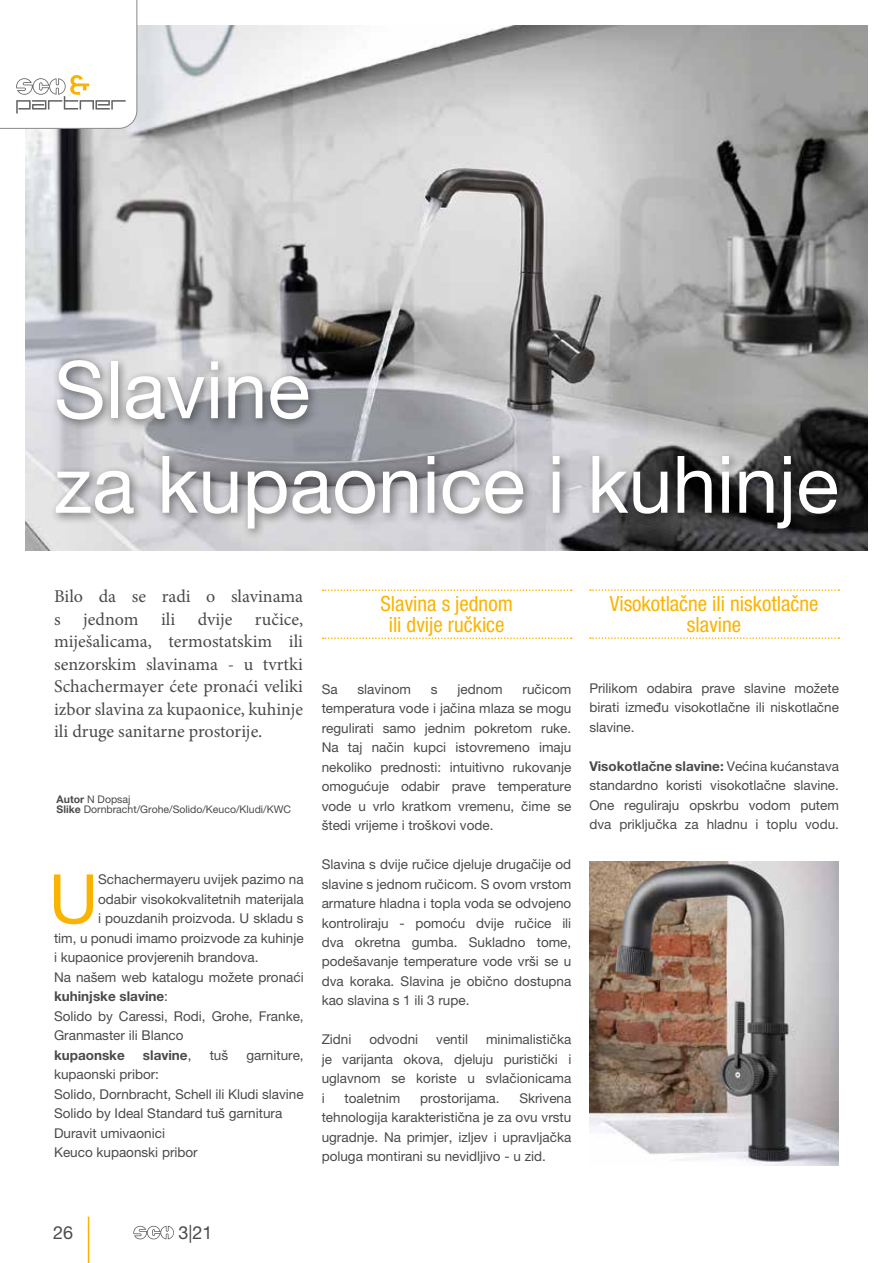
<style>
.page{position:relative;width:893px;height:1263px;background:#fff}
.page>*{position:absolute;margin:0;border:0;box-sizing:border-box;transform-origin:0 0}
.t1{font:79.5px/94.5px "Helvetica Neue LT Pro";color:#fff}
.t2{font:68.1px "Helvetica Neue LT Pro";color:#fab400}
.t3{font:condensed 21px/21px "Helvetica Neue LT Pro";color:#fab400;text-align:center}
.t4{font:18px/22.5px "Minion Pro";color:#4a4a49;text-align:justify}
.t5{font:18px "Helvetica Neue LT Pro";color:#4a4a49}
.t6{font:13.5px/19.5px "Helvetica Neue LT Pro";color:#4a4a49;text-align:justify}
.t7{font:700 13.5px "Helvetica Neue LT Pro";color:#4a4a49}
.t8{font:10.5px/10.5px "Helvetica Neue LT Pro";color:#4a4a49}
.s1{font-weight:700}
.s2{font-weight:400}
</style>
<div class="page">
<img style="left:26px;top:26px;width:841px;height:525px">
<img style="left:589px;top:861px;width:250px;height:304px">
<div style="left:50px;top:354px;width:799px;height:186px;background:#000;opacity:.5"></div>
<svg style="left:322px;top:589px;width:250px;height:2px"></svg>
<svg style="left:322px;top:637px;width:250px;height:2px"></svg>
<svg style="left:590px;top:589px;width:249px;height:2px"></svg>
<svg style="left:590px;top:637px;width:249px;height:2px"></svg>
<hr style="left:88px;top:1216px;width:1px;height:47px;background:#fab400">
<svg style="left:133px;top:1226px;width:41px;height:13px"></svg>
<svg style="left:0;top:0;width:138px;height:129px"></svg>
<h1 class="t1" style="left:54px;top:342px;width:786px">Slavine<br>za kupaonice i kuhinje</h1>
<h3 class="t4" style="left:54px;top:585px;width:251px">Bilo da se radi o slavinama s jednom ili dvije ručice, miješalicama, termostatskim ili senzorskim slavinama - u tvrtki Schachermayer ćete pronaći veliki izbor slavina za kupaonice, kuhinje ili druge sanitarne prostorije.</h3>
<p class="t8" style="left:57px;top:793px;width:236px"><span class="s1">Autor</span> N Dopsaj<br><span class="s1">Slike</span> Dornbracht/Grohe/Solido/Keuco/Kludi/KWC</p>
<h2 class="t2" style="left:49px;top:858px;width:51px">U</h2>
<p class="t6" style="left:98px;top:869px;width:207px">Schachermayeru uvijek pazimo na</p>
<p class="t6" style="left:98px;top:889px;width:207px">odabir visokokvalitetnih materijala</p>
<p class="t6" style="left:98px;top:908px;width:207px">i pouzdanih proizvoda. U skladu s</p>
<p class="t6" style="left:54px;top:928px;width:251px">tim, u ponudi imamo proizvode za kuhinje</p>
<p class="t6" style="left:54px;top:947px;width:206px">i kupaonice provjerenih brandova.</p>
<p class="t6" style="left:54px;top:967px;width:251px">Na našem web katalogu možete pronaći</p>
<p class="t7" style="left:54px;top:988px;width:115px">kuhinjske slavine<span class="s2">:</span></p>
<p class="t6" style="left:54px;top:1006px;width:251px">Solido by Caressi, Rodi, Grohe, Franke,</p>
<p class="t6" style="left:54px;top:1025px;width:131px">Granmaster ili Blanco</p>
<p class="t7" style="left:54px;top:1046px;width:72px">kupaonske</p>
<p class="t7" style="left:143px;top:1046px;width:50px">slavine<span class="s2">,</span></p>
<p class="t6" style="left:210px;top:1045px;width:20px">tuš</p>
<p class="t6" style="left:246px;top:1045px;width:59px">garniture,</p>
<p class="t6" style="left:54px;top:1064px;width:251px;text-align:left">kupaonski pribor:<br>Solido, Dornbracht, Schell ili Kludi slavine<br>Solido by Ideal Standard tuš garnitura<br>Duravit umivaonici<br>Keuco kupaonski pribor</p>
<h3 class="t3" style="left:380px;top:593px;width:134px">Slavina s jednom ili dvije ručkice</h3>
<h3 class="t3" style="left:610px;top:593px;width:210px">Visokotlačne ili niskotlačne slavine</h3>
<p class="t6" style="left:322px;top:679px;width:251px;text-indent:201px">ručicom temperatura vode i jačina mlaza se mogu regulirati samo jednim pokretom ruke.<br>Na taj način kupci istovremeno imaju nekoliko prednosti: intuitivno rukovanje omogućuje odabir prave temperature vode u vrlo kratkom vremenu, čime se štedi vrijeme i troškovi vode.</p>
<p class="t6" style="left:322px;top:854px;width:251px">Slavina s dvije ručice djeluje drugačije od slavine s jednom ručicom. S ovom vrstom armature hladna i topla voda se odvojeno kontroliraju - pomoću dvije ručice ili dva okretna gumba. Sukladno tome, podešavanje temperature vode vrši se u dva koraka. Slavina je obično dostupna kao slavina s 1 ili 3 rupe.</p>
<p class="t6" style="left:322px;top:1030px;width:31px">Zidni</p>
<p class="t6" style="left:369px;top:1030px;width:50px">odvodni</p>
<p class="t6" style="left:436px;top:1030px;width:33px">ventil</p>
<p class="t6" style="left:322px;top:679px;width:17px">Sa</p>
<p class="t6" style="left:358px;top:679px;width:55px">slavinom</p>
<p class="t6" style="left:431px;top:679px;width:8px">s</p>
<p class="t6" style="left:458px;top:679px;width:47px">jednom</p>
<p class="t6" style="left:322px;top:1030px;width:251px;text-indent:164px">minimalistička je varijanta okova, djeluju puristički i uglavnom se koriste u svlačionicama i</p>
<p class="t6" style="left:322px;top:1088px;width:251px;text-indent:198px">Skrivena tehnologija karakteristična je za ovu vrstu ugradnje. Na primjer, izljev i upravljačka poluga montirani su nevidljivo - u zid.</p>
<p class="t6" style="left:345px;top:1088px;width:57px">toaletnim</p>
<p class="t6" style="left:420px;top:1088px;width:81px">prostorijama.</p>
<p class="t6" style="left:589px;top:678px;width:251px">Prilikom odabira prave slavine možete birati između visokotlačne ili niskotlačne slavine.</p>
<p class="t6" style="left:589px;top:756px;width:251px"><span class="s1">Visokotlačne slavine:</span> Većina kućanstava standardno koristi visokotlačne slavine.<br>One reguliraju opskrbu vodom putem dva priključka za hladnu i toplu vodu.</p>
<h3 class="t5" style="left:53px;top:1221px;width:22px">26</h3>
<h3 class="t5" style="left:179px;top:1221px;width:36px">3|21</h3>
</div>
